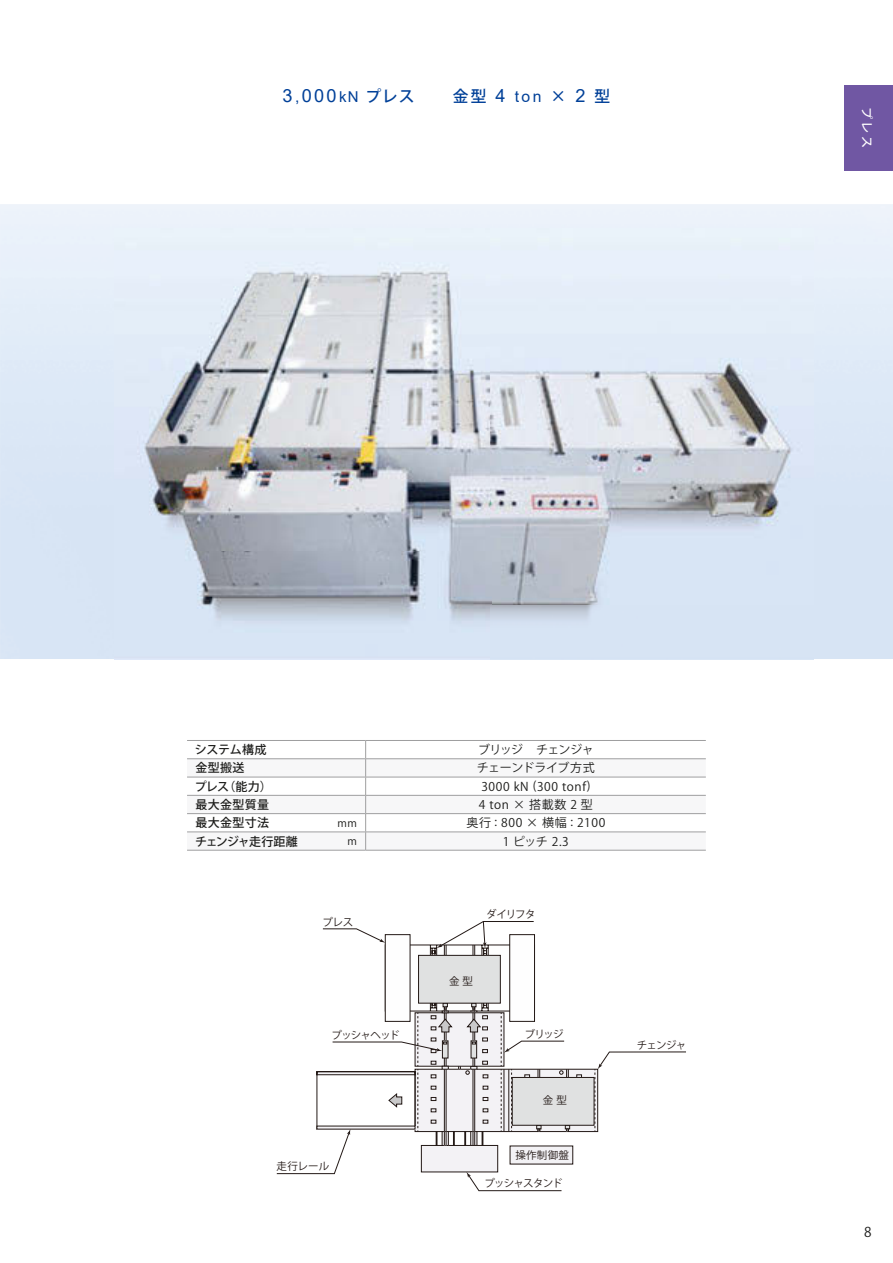
<style>
.page{position:relative;width:893px;height:1263px;background:#fff}
.page>*{position:absolute;margin:0;border:0;box-sizing:border-box;transform-origin:0 0}
.t1{font:15.75px "Koz Go Pro Medium 90 msp RKSJ H";color:#004098}
.t2{font:13.5px "Koz Go Pro Regular 90 msp RKSJ H";color:#1d1d1b}
.t3{font:12px "Koz Go Pro Regular 90 msp RKSJ H";letter-spacing:.05em;color:#1d1d1b}
.t4{font:12px "Koz Go Pro Medium 90 msp RKSJ H";letter-spacing:.025em;color:#1d1d1b}
.t5{font:12px "Koz Go Pro Regular 90 msp RKSJ H";letter-spacing:-.06em;color:#1d1d1b}
.t6{font:12px "Koz Go Pro Regular 90 msp RKSJ H";letter-spacing:-.02em;color:#1d1d1b}
.t7{font:12px "Koz Go Pro Medium 90 msp RKSJ H";letter-spacing:-.065em;color:#1d1d1b}
.t8{font:12px "Koz Go Pro Medium 90 msp RKSJ H";color:#fff}
.t9{font:10.5px "Koz Go Pro Regular 90 msp RKSJ H";letter-spacing:-.055em;color:#231916}
.t10{font:10.5px "Koz Go Pro Regular 90 msp RKSJ H";letter-spacing:-.085em;color:#231916}
.t11{font:10.5px "Koz Go Pro Regular 90 msp RKSJ H";color:#1d1d1b}
.s1{font-family:"Arial";font-size:18.15px}
.s2{font-family:"Arial"}
.s3{font-family:"Arial";font-size:15px}
</style>
<div class="page">
<div style="left:510px;top:1146px;width:63px;height:18px;background:#f3f2f5"></div>
<svg style="left:570px;top:1071px;width:25px;height:59px"></svg>
<svg style="left:576px;top:1074px;width:6px;height:3px"></svg>
<img style="left:115px;top:229px;width:698px;height:431px">
<div style="left:512px;top:1077px;width:82px;height:48px;background:#e0e1e1"></div>
<svg style="left:595px;top:1051px;width:91px;height:80px"></svg>
<svg style="left:276px;top:921px;width:294px;height:270px"></svg>
<hr style="left:366px;top:740px;width:340px;height:1px;background:#9f9fa0">
<svg style="left:187px;top:741px;width:519px;height:109px"></svg>
<hr style="left:366px;top:850px;width:340px;height:1px;background:#9f9fa0">
<hr style="left:187px;top:740px;width:179px;height:1px;background:#9f9fa0">
<hr style="left:187px;top:758px;width:179px;height:1px;background:#9f9fa0">
<hr style="left:187px;top:777px;width:179px;height:1px;background:#9f9fa0">
<hr style="left:187px;top:795px;width:179px;height:1px;background:#9f9fa0">
<hr style="left:187px;top:813px;width:179px;height:1px;background:#9f9fa0">
<hr style="left:187px;top:832px;width:179px;height:1px;background:#9f9fa0">
<hr style="left:187px;top:850px;width:179px;height:1px;background:#9f9fa0">
<div style="left:844px;top:85px;width:49px;height:85px;background:#7057a3"></div>
<h1 class="t1" style="left:283px;top:90px;width:329px"><span class="s1">3</span><span class="s2">,</span><span class="s1">000</span><span class="s3">kN</span> プレス　　金型 <span class="s1">4</span> <span class="s2">ton</span> × <span class="s1">2</span> 型</h1>
<p class="t8" style="left:871px;top:107px;width:43px;rotate:90deg">プレス</p>
<p class="t4" style="left:195px;top:745px;width:73px">システム構成</p>
<p class="t5" style="left:478px;top:745px;width:117px">ブリッジ　チェンジャ</p>
<p class="t4" style="left:196px;top:763px;width:50px">金型搬送</p>
<p class="t6" style="left:477px;top:763px;width:119px">チェーンドライブ方式</p>
<p class="t4" style="left:195px;top:782px;width:79px">プレス（能力）</p>
<p class="t3" style="left:481px;top:782px;width:110px">3000 kN (300 tonf)</p>
<p class="t4" style="left:196px;top:800px;width:75px">最大金型質量</p>
<p class="t3" style="left:479px;top:800px;width:116px">4 ton × 搭載数 2 型</p>
<p class="t4" style="left:196px;top:818px;width:75px">最大金型寸法</p>
<p class="t11" style="left:338px;top:819px;width:21px">mm</p>
<p class="t3" style="left:466px;top:818px;width:140px">奥行 : 800 × 横幅 : 2100</p>
<p class="t7" style="left:195px;top:836px;width:104px">チェンジャ走行距離</p>
<p class="t11" style="left:347px;top:837px;width:11px">m</p>
<p class="t3" style="left:503px;top:836px;width:67px">1 ピッチ 2.3</p>
<p class="t9" style="left:322px;top:918px;width:32px">プレス</p>
<p class="t9" style="left:331px;top:1031px;width:70px">プッシャヘッド</p>
<p class="t9" style="left:277px;top:1162px;width:54px">走行レール</p>
<p class="t9" style="left:486px;top:910px;width:51px">ダイリフタ</p>
<p class="t9" style="left:449px;top:977px;width:25px">金 型</p>
<p class="t9" style="left:525px;top:1030px;width:40px">ブリッジ</p>
<p class="t9" style="left:543px;top:1096px;width:25px">金 型</p>
<p class="t9" style="left:515px;top:1151px;width:55px">操作制御盤</p>
<p class="t10" style="left:484px;top:1179px;width:80px">プッシャスタンド</p>
<p class="t9" style="left:637px;top:1041px;width:51px">チェンジャ</p>
<p class="t2" style="left:864px;top:1226px;width:9px">8</p>
</div>
